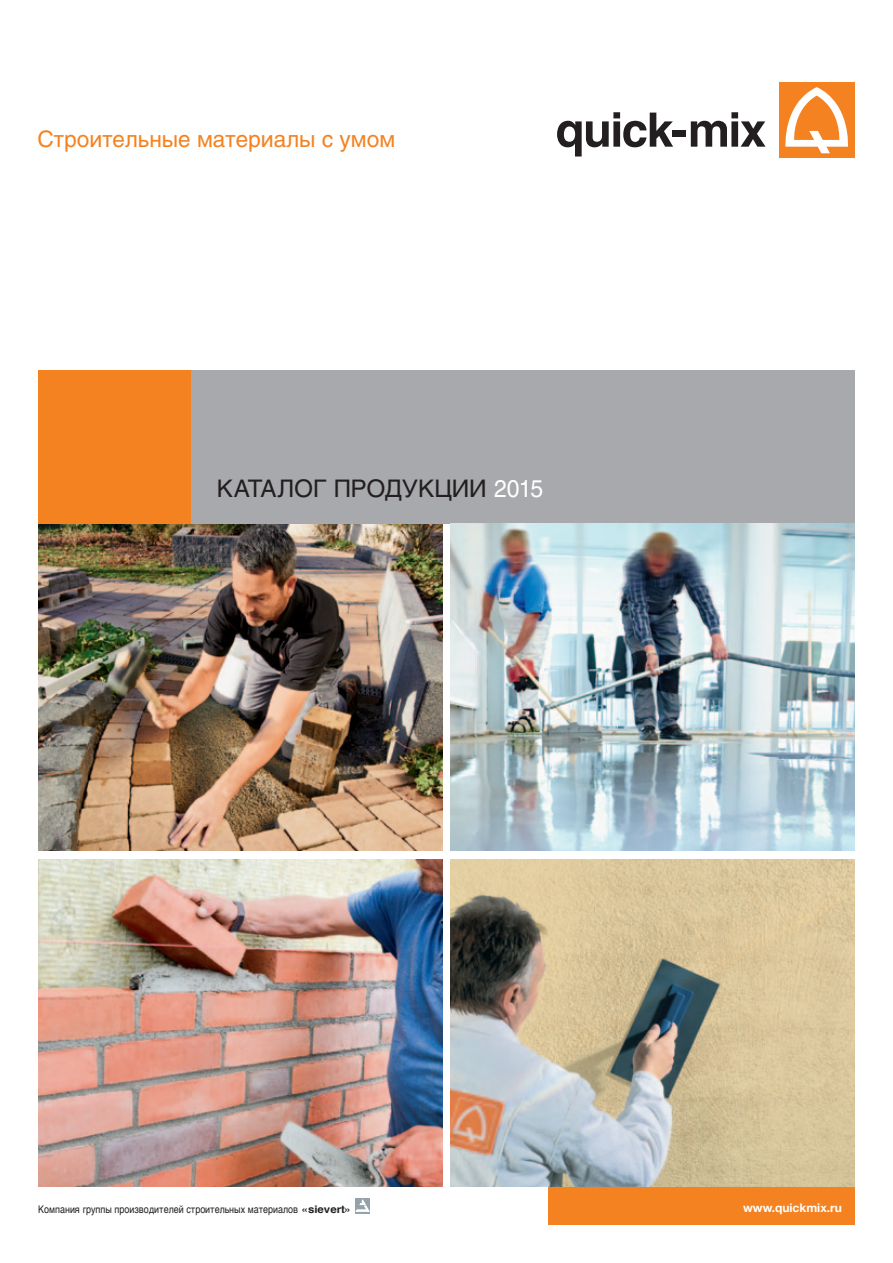
<style>
.page{position:relative;width:893px;height:1263px;background:#fff}
.page>*{position:absolute;margin:0;border:0;box-sizing:border-box;transform-origin:0 0}
.t1{font:24px "Helios C";letter-spacing:-.005em;color:#231f20}
.t2{font:22.5px "Helios C";color:#f58220}
.t3{font:700 12px "Helvetica Neue LT Std";color:#fff}
.t4{font:10.5px "Helvetica";color:#231f20;scale:.85 1}
.s1{color:#fff}
.s2{font-weight:700}
</style>
<div class="page">
<div style="left:355px;top:1198px;width:15px;height:15px;background:#94a2aa"></div>
<svg style="left:356px;top:1199px;width:14px;height:13px"></svg>
<img style="left:38px;top:523px;width:404px;height:327px">
<div style="left:38px;top:370px;width:153px;height:153px;background:#f58220"></div>
<div style="left:191px;top:370px;width:664px;height:153px;background:#a8a9ad"></div>
<div style="left:549px;top:1186px;width:306px;height:39px;background:#f58220"></div>
<img style="left:451px;top:523px;width:404px;height:327px">
<img style="left:38px;top:859px;width:404px;height:327px">
<img style="left:451px;top:859px;width:404px;height:327px">
<svg style="left:557px;top:112px;width:116px;height:44px"></svg>
<div style="left:672px;top:130px;width:14px;height:6px;background:#231f20"></div>
<svg style="left:691px;top:112px;width:74px;height:35px"></svg>
<div style="left:779px;top:82px;width:76px;height:76px;background:#f58220"></div>
<svg style="left:785px;top:87px;width:64px;height:66px"></svg>
<h2 class="t2" style="left:37px;top:125px;width:359px">Строительные материалы с умом</h2>
<h1 class="t1" style="left:217px;top:474px;width:328px">Каталог продукции <span class="s1">2015</span></h1>
<p class="t4" style="left:38px;top:1201px;width:370px">Компания группы производителей строительных материалов <span class="s2">«sievert»</span></p>
<p class="t3" style="left:743px;top:1200px;width:100px">www.quickmix.ru</p>
</div>
